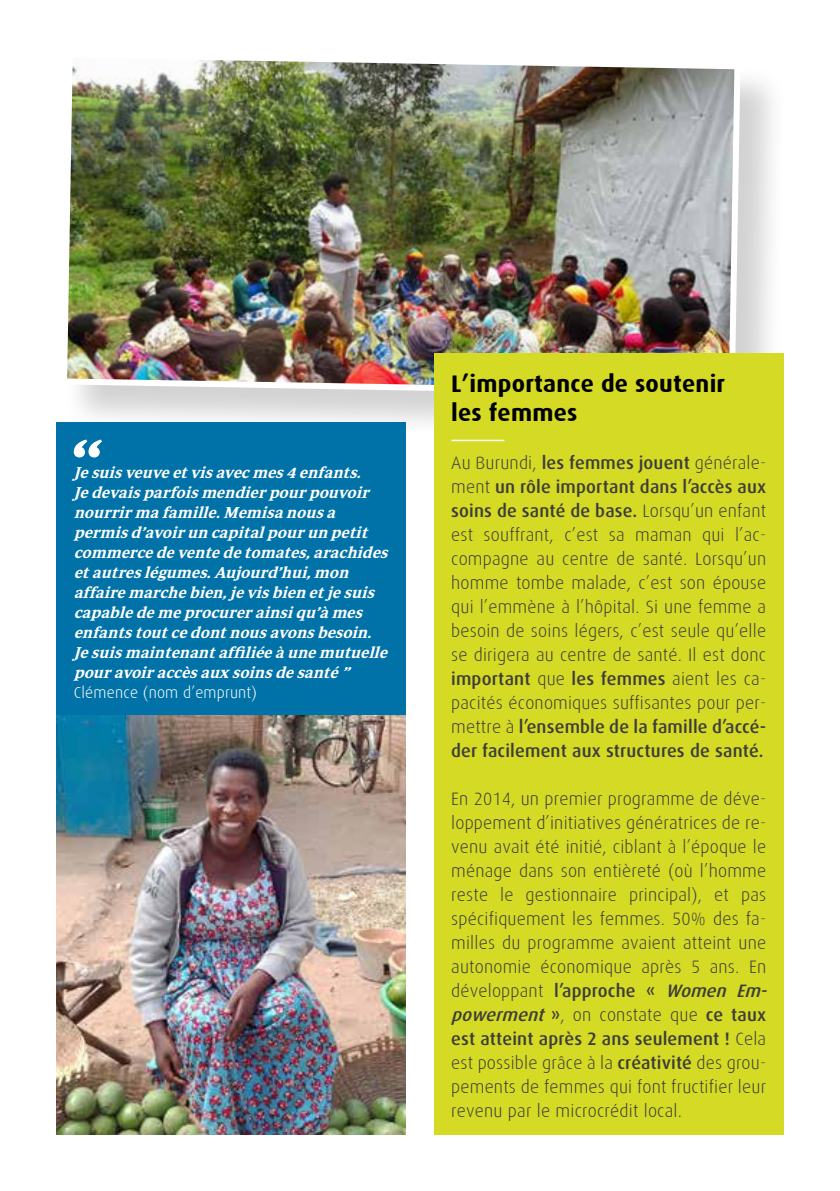
<style>
.page{position:relative;width:840px;height:1191px;background:#fff}
.page>*{position:absolute;margin:0;border:0;box-sizing:border-box;transform-origin:0 0}
.t1{font:700 24px/28.8px "Dax";letter-spacing:.01em;color:#000}
.t2{font:300 18px/24px "Dax";letter-spacing:.01em;color:#3c3c3b;text-align:justify}
.t3{font:500 18px/24px "Dax Pro";letter-spacing:.01em;color:#3c3c3b}
.t4{font:italic 600 16px/20px "Periodico Text";letter-spacing:-.005em;color:#fff}
.t5{font:300 16px "Dax";letter-spacing:.01em;color:#fff}
.s1{font-family:"Dax Pro";font-weight:500}
.s2{font-family:"Dax";font-weight:300}
.s3{font-family:"Dax Pro";font-weight:500;font-style:italic}
</style>
<div class="page">
<div style="left:63px;top:53px;width:724px;height:391px;background:#000;opacity:.18"></div>
<img style="left:63px;top:53px;width:680px;height:346px">
<img style="left:57px;top:714px;width:348px;height:420px">
<div style="left:434px;top:353px;width:348px;height:781px;background:#d5da24"></div>
<hr style="left:451px;top:440px;width:53px;height:1px;background:#fff">
<div style="left:57px;top:422px;width:348px;height:292px;background:#0072a8"></div>
<svg style="left:74px;top:439px;width:28px;height:18px"></svg>
<p class="t4" style="left:74px;top:461px;width:319px">Jesuisveuveetvisavecmes4 enfants.<br>Jedevaisparfoismendierpourpouvoir nourrirma famille.Memisa nousa permisd’avoirun capitalpourun petit commercedeventedetomates,arachides etautreslégumes.Aujourd’hui,mon affairemarchebien,jevisbien etjesuis capabledemeprocurerainsiqu’à mes enfantstoutcedontnousavonsbesoin.<br>Jesuismaintenantaffiliéeà unemutuelle pouravoiraccèsaux soinsdesanté ”</p>
<p class="t5" style="left:74px;top:683px;width:185px">Clémence (nom d’emprunt)</p>
<h1 class="t1" style="left:451px;top:370px;width:275px">L’importance de soutenir les femmes</h1>
<p class="t2" style="left:451px;top:451px;width:316px">Au Burundi, <span class="s1">les femmes jouent</span> générale-</p>
<p class="t3" style="left:451px;top:475px;width:316px"><span class="s2">ment</span> un rôle important dans l’accès aux soins de santé de base. <span class="s2">Lorsqu’un enfant</span></p>
<p class="t2" style="left:451px;top:523px;width:316px">est souffrant, c’est sa maman qui l’ac&shy;compagne au centre de santé. Lorsqu’un homme tombe malade, c’est son épouse qui l’emmène à l’hôpital. Si une femme a besoin de soins légers, c’est seule qu’elle se dirigera au centre de santé. Il est donc</p>
<p class="t3" style="left:451px;top:667px;width:316px">important <span class="s2">que</span> les femmes <span class="s2">aient les ca-</span></p>
<p class="t2" style="left:451px;top:691px;width:316px">pacités économiques suffisantes pour per-</p>
<p class="t3" style="left:451px;top:715px;width:316px"><span class="s2">mettre à</span> l’ensemble de la famille d’accé&shy;der facilement aux structures de santé.</p>
<p class="t2" style="left:451px;top:787px;width:322px;text-align:left">En 2014, un premier programme de déve&shy;loppement d’initiatives génératrices de re&shy;venu avait été initié, ciblant à l’époque le ménage dans son entièreté (où l’homme reste le gestionnaire principal), et pas spécifiquement les femmes. 50% des fa&shy;milles du programme avaient atteint une autonomie économique après 5 ans. En développant <span class="s1">l’approche «</span> <span class="s3">Women Em&shy;powerment</span><span class="s1">»</span>, on constate que <span class="s1">ce taux</span></p>
<p class="t3" style="left:451px;top:1027px;width:316px">est atteint après 2 ans seulement ! <span class="s2">Cela</span></p>
<p class="t2" style="left:451px;top:1051px;width:316px">est possible grâce à la <span class="s1">créativité</span> des grou&shy;pements de femmes qui font fructifier leur revenu par le microcrédit local.</p>
</div>
